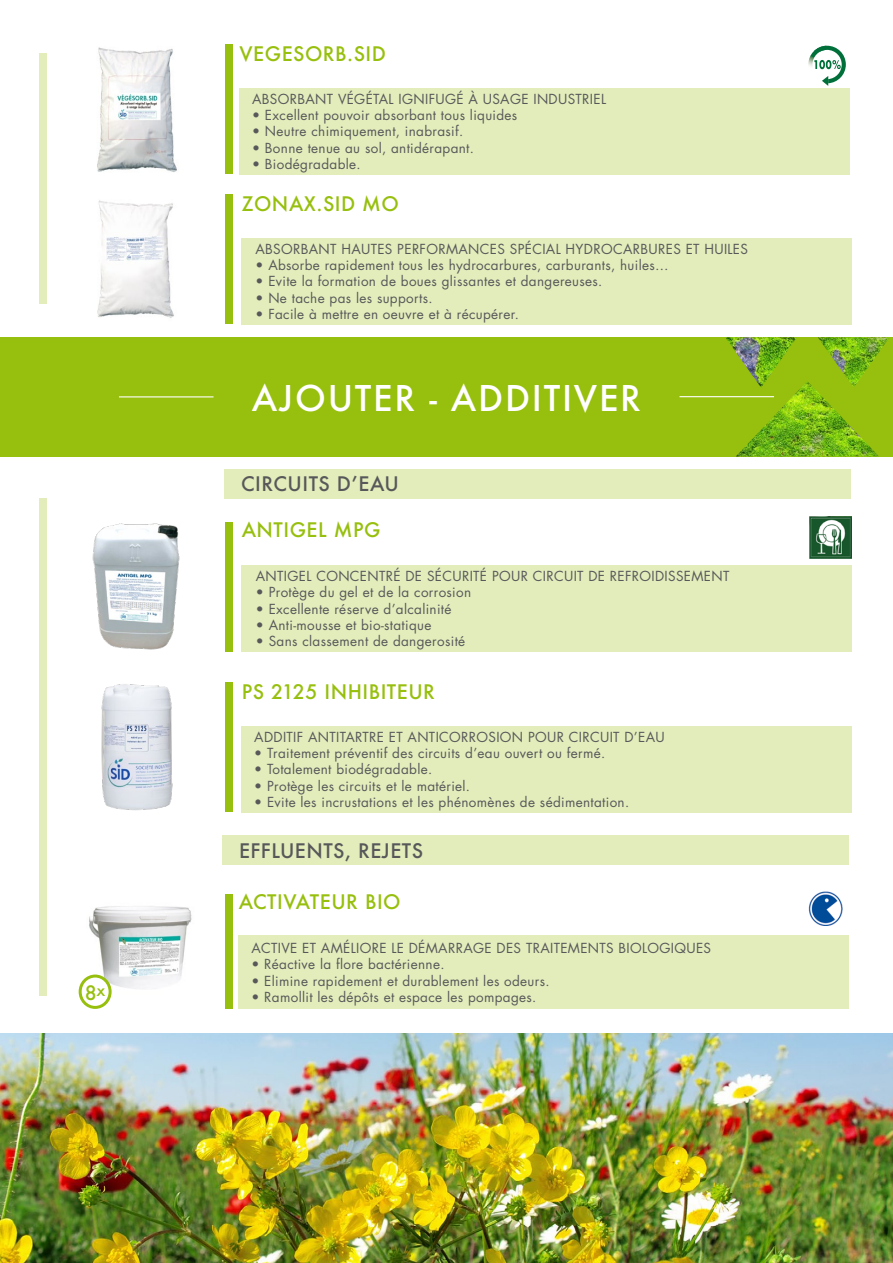
<style>
.page{position:relative;width:893px;height:1263px;background:#fff}
.page>*{position:absolute;margin:0;border:0;box-sizing:border-box;transform-origin:0 0}
.t1{font:500 34.5px "Futura";letter-spacing:.05em;color:#fff}
.t2{font:500 19.5px "Futura";letter-spacing:.025em;color:#97bf0d}
.t3{font:500 19.5px "Futura";letter-spacing:.025em;color:#58585a}
.t4{font:500 19.35px "Futura";color:#97bf0d}
.t5{font:500 15.9px "Futura";color:#97bf0d}
.t6{font:13.5px "Futura";letter-spacing:.025em;color:#58585a}
</style>
<div class="page">
<img style="left:0;top:1033px;width:893px;height:230px">
<div style="left:241px;top:238px;width:610px;height:86px;background:#e2edbb"></div>
<img style="left:97px;top:200px;width:77px;height:118px">
<div style="left:226px;top:195px;width:7px;height:129px;background:#97bf0d"></div>
<div style="left:242px;top:565px;width:610px;height:86px;background:#e2edbb"></div>
<img style="left:92px;top:523px;width:88px;height:127px">
<div style="left:226px;top:522px;width:7px;height:129px;background:#97bf0d"></div>
<div style="left:242px;top:726px;width:610px;height:86px;background:#e2edbb"></div>
<img style="left:101px;top:684px;width:72px;height:126px">
<div style="left:226px;top:682px;width:7px;height:130px;background:#97bf0d"></div>
<div style="left:39px;top:53px;width:7px;height:251px;background:#e2edbb"></div>
<img style="left:97px;top:47px;width:80px;height:125px">
<div style="left:240px;top:88px;width:610px;height:86px;background:#e2edbb"></div>
<div style="left:225px;top:44px;width:7px;height:130px;background:#97bf0d"></div>
<svg style="left:808px;top:46px;width:38px;height:40px"></svg>
<div style="left:39px;top:498px;width:7px;height:498px;background:#e2edbb"></div>
<div style="left:0;top:337px;width:893px;height:119px;background:#97bf0d"></div>
<hr style="left:119px;top:396px;width:94px;height:1px;background:#fff">
<hr style="left:679px;top:396px;width:95px;height:1px;background:#fff">
<img style="left:736px;top:381px;width:143px;height:75px">
<img style="left:726px;top:337px;width:71px;height:51px">
<img style="left:818px;top:337px;width:71px;height:51px">
<div style="left:224px;top:469px;width:627px;height:29px;background:#e2edbb"></div>
<img style="left:810px;top:517px;width:41px;height:42px">
<div style="left:239px;top:936px;width:610px;height:73px;background:#e2edbb"></div>
<img style="left:86px;top:906px;width:106px;height:97px">
<div style="left:225px;top:894px;width:7px;height:115px;background:#97bf0d"></div>
<div style="left:80px;top:976px;width:30px;height:31px;background:#fff;border-radius:50%"></div>
<div style="left:79px;top:974px;width:33px;height:35px;border:3px solid #97bf0d;border-radius:50%"></div>
<img style="left:808px;top:892px;width:35px;height:33px">
<div style="left:222px;top:835px;width:627px;height:30px;background:#e2edbb"></div>
<h2 class="t2" style="left:240px;top:40px;width:148px">VEGESORB.SID</h2>
<p class="t6" style="left:252px;top:90px;width:355px">ABSORBANT VÉGÉTAL IGNIFUGÉ À USAGE INDUSTRIEL</p>
<p class="t6" style="left:252px;top:107px;width:267px">• Excellent pouvoir absorbant tous liquides</p>
<p class="t6" style="left:252px;top:123px;width:213px">• Neutre chimiquement, inabrasif.</p>
<p class="t6" style="left:252px;top:139px;width:223px">• Bonne tenue au sol, antidérapant.</p>
<p class="t6" style="left:252px;top:155px;width:110px">• Biodégradable.</p>
<h2 class="t2" style="left:241px;top:190px;width:159px">ZONAX.SID MO</h2>
<p class="t6" style="left:256px;top:240px;width:494px">ABSORBANT HAUTES PERFORMANCES SPÉCIAL HYDROCARBURES ET HUILES</p>
<p class="t6" style="left:256px;top:257px;width:415px">• Absorbe rapidement tous les hydrocarbures, carburants, huiles…</p>
<p class="t6" style="left:256px;top:273px;width:348px">• Evite la formation de boues glissantes et dangereuses.</p>
<p class="t6" style="left:256px;top:289px;width:179px">• Ne tache pas les supports.</p>
<p class="t6" style="left:256px;top:305px;width:265px">• Facile à mettre en oeuvre et à récupérer.</p>
<h1 class="t1" style="left:252px;top:375px;width:391px">AJOUTER - ADDITIVER</h1>
<h2 class="t3" style="left:241px;top:471px;width:159px">CIRCUITS D’EAU</h2>
<h2 class="t2" style="left:242px;top:516px;width:140px">ANTIGEL MPG</h2>
<p class="t6" style="left:256px;top:568px;width:475px">ANTIGEL CONCENTRÉ DE SÉCURITÉ POUR CIRCUIT DE REFROIDISSEMENT</p>
<p class="t6" style="left:256px;top:584px;width:217px">• Protège du gel et de la corrosion</p>
<p class="t6" style="left:256px;top:600px;width:197px">• Excellente réserve d’alcalinité</p>
<p class="t6" style="left:256px;top:616px;width:177px">• Anti-mousse et bio-statique</p>
<p class="t6" style="left:256px;top:632px;width:211px">• Sans classement de dangerosité</p>
<h2 class="t2" style="left:242px;top:678px;width:195px">PS 2125 INHIBITEUR</h2>
<p class="t6" style="left:254px;top:728px;width:412px">ADDITIF ANTITARTRE ET ANTICORROSION POUR CIRCUIT D’EAU</p>
<p class="t6" style="left:254px;top:745px;width:353px">• Traitement préventif des circuits d’eau ouvert ou fermé.</p>
<p class="t6" style="left:254px;top:761px;width:179px">• Totalement biodégradable.</p>
<p class="t6" style="left:254px;top:777px;width:217px">• Protège les circuits et le matériel.</p>
<p class="t6" style="left:254px;top:793px;width:376px">• Evite les incrustations et les phénomènes de sédimentation.</p>
<h2 class="t3" style="left:239px;top:837px;width:186px">EFFLUENTS, REJETS</h2>
<h2 class="t2" style="left:239px;top:889px;width:163px">ACTIVATEUR BIO</h2>
<p class="t6" style="left:251px;top:940px;width:461px">ACTIVE ET AMÉLIORE LE DÉMARRAGE DES TRAITEMENTS BIOLOGIQUES</p>
<p class="t6" style="left:251px;top:956px;width:195px">• Réactive la flore bactérienne.</p>
<p class="t6" style="left:251px;top:972px;width:300px">• Elimine rapidement et durablement les odeurs.</p>
<h3 class="t4" style="left:85px;top:979px;width:13px">8</h3>
<p class="t6" style="left:251px;top:988px;width:286px">• Ramollit les dépôts et espace les pompages.</p>
<p class="t5" style="left:97px;top:979px;width:10px">x</p>
</div>
